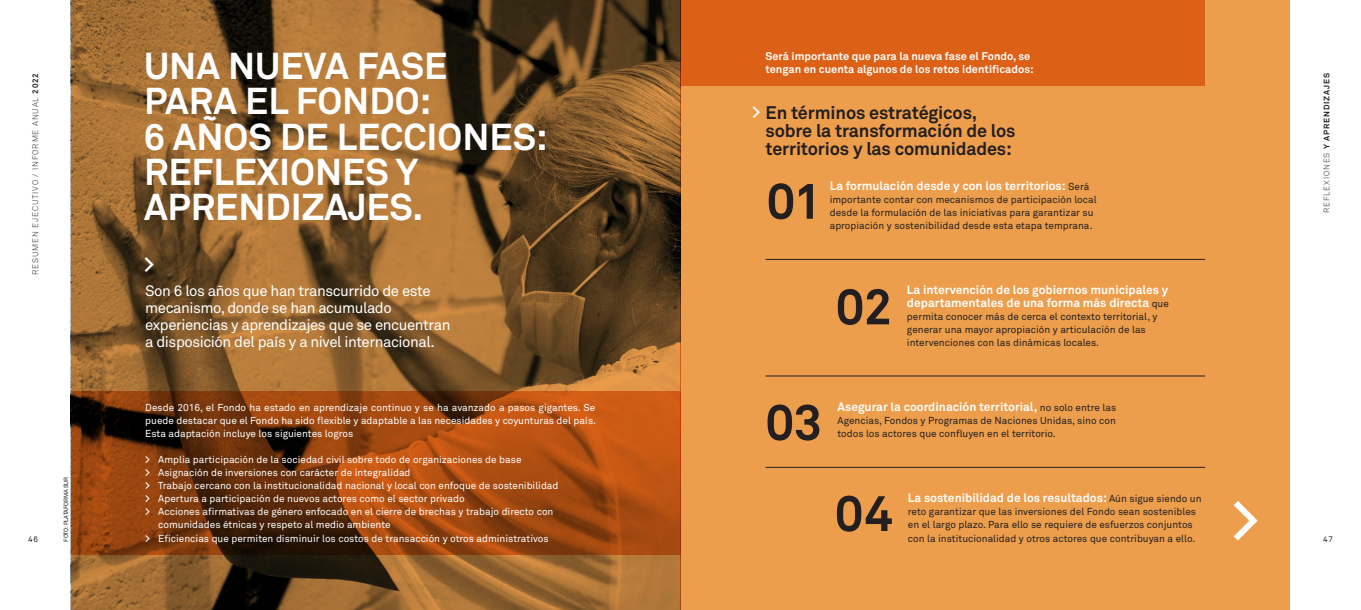
<style>
.page{position:relative;width:1361px;height:610px;background:#fff}
.page>*{position:absolute;margin:0;border:0;box-sizing:border-box;transform-origin:0 0}
._04_Viñeta{font:700 61.3px "Akkurat Std";color:#fff}
._3_Texto_General{font:700 50px "Akkurat Std";letter-spacing:-.01em;color:#231f20}
._1_Titulo{font:700 37px/35px "Akkurat Std";color:#fff}
._04_Viñeta-2{font:700 23px "Akkurat Std";color:#fff}
._1_Titulo-2{font:700 18px/18px "Akkurat Std";letter-spacing:-.01em;color:#231f20}
._04_Viñeta-3{font:700 18px "Akkurat Std";letter-spacing:-.01em;color:#231f20}
._2_Entradilla_y_Dest{font:15px/17px "Akkurat Std";letter-spacing:-.03em;color:#fff}
._3_Texto_General-2{font:700 12px/13px "Akkurat Std";color:#fff}
._3_Texto_General-3{font:700 11px/13px "Akkurat Std";color:#fff}
._3_Texto_General-4{font:10px/13px "Akkurat Std";color:#fff;text-align:justify}
._3_Texto_General-5{font:10px/13px "Akkurat Std";color:#231f20}
.t1{font:300 8px "Akkurat Std";letter-spacing:.11em;color:#231f20}
.t2{font:700 8px "Akkurat Std";letter-spacing:.11em;color:#231f20}
.t3{font:8px "Akkurat Std";color:#231f20}
._2_Entradilla_y_Dest-2{font:6px "Akkurat Std";letter-spacing:-.03em;color:#231f20}
.s1{font-weight:700}
.s2{color:#fff}
.s3{font-weight:400;font-size:10px;color:#231f20}
.s4{font-weight:300}
.s5{font-weight:700;font-size:10.6px}
</style>
<div class="page">
<svg style="left:71px;top:0;width:609px;height:609px;background:#855b2c"></svg>
<svg style="left:71px;top:391px;width:609px;height:163px;background:#8c3f0e"></svg>
<div style="left:680px;top:0;width:610px;height:609px;background:#ed9e4c"></div>
<hr style="left:765px;top:467px;width:440px;height:1px;background:#231f20">
<hr style="left:765px;top:375px;width:440px;height:1px;background:#231f20">
<hr style="left:765px;top:259px;width:440px;height:1px;background:#231f20">
<div style="left:680px;top:0;width:525px;height:86px;background:#dc6116"></div>
<p class="t1" style="left:31px;top:275px;width:203px;rotate:-90deg">RESUMEN EJECUTIVO / INFORME ANUAL <span class="s1">2022</span></p>
<p class="_1_Titulo" style="left:144px;top:48px;width:305px">UNA NUEVA FASE</p>
<p class="_1_Titulo" style="left:144px;top:83px;width:289px">PARA EL FONDO:</p>
<p class="_1_Titulo" style="left:144px;top:118px;width:405px">6 AÑOS DE LECCIONES:<br>REFLEXIONES Y<br>APRENDIZAJES.</p>
<p class="_04_Viñeta-2" style="left:144px;top:249px;width:12px">&gt;</p>
<p class="_2_Entradilla_y_Dest" style="left:145px;top:282px;width:307px">Son 6 los años que han transcurrido de este mecanismo, donde se han acumulado experiencias y aprendizajes que se encuentran a disposición del país y a nivel internacional.</p>
<p class="_3_Texto_General-3" style="left:765px;top:50px;width:270px">Será importante que para la nueva fase el Fondo, se tengan en cuenta algunos de los retos identificados:</p>
<p class="_04_Viñeta-3" style="left:752px;top:101px;width:226px"><span class="s2">&gt;</span> En términos estratégicos,</p>
<p class="_1_Titulo-2" style="left:765px;top:121px;width:251px">sobre la transformación de los territorios y las comunidades:</p>
<p class="_3_Texto_General" style="left:766px;top:170px;width:56px">01</p>
<p class="_3_Texto_General-2" style="left:830px;top:179px;width:261px">La formulación desde y con los territorios: <span class="s3">Será</span></p>
<p class="_3_Texto_General-5" style="left:830px;top:193px;width:268px">importante contar con mecanismos de participación local desde la formulación de las iniciativas para garantizar su apropiación y sostenibilidad desde esta etapa temprana.</p>
<p class="_3_Texto_General" style="left:836px;top:276px;width:58px">02</p>
<p class="_3_Texto_General-2" style="left:907px;top:283px;width:263px">La intervención de los gobiernos municipales y departamentales de una forma más directa <span class="s3">que</span></p>
<p class="_3_Texto_General-5" style="left:907px;top:310px;width:252px">permita conocer más de cerca el contexto territorial, y generar una mayor apropiación y articulación de las intervenciones con las dinámicas locales.</p>
<p class="t2" style="left:1321px;top:213px;width:142px;rotate:-90deg"><span class="s4">REFLEXIONES</span> Y APRENDIZAJES</p>
<p class="_3_Texto_General-2" style="left:837px;top:400px;width:280px">Asegurar la coordinación territorial, <span class="s3">no solo entre las</span></p>
<p class="_3_Texto_General-5" style="left:837px;top:414px;width:280px">Agencias, Fondos y Programas de Naciones Unidas, sino con todos los actores que confluyen en el territorio.</p>
<p class="_3_Texto_General-4" style="left:145px;top:401px;width:452px">Desde 2016, el Fondo ha estado en aprendizaje continuo y se ha avanzado a pasos gigantes. Se puede destacar que el Fondo ha sido flexible y adaptable a las necesidades y coyunturas del país.<br>Esta adaptación incluye los siguientes logros</p>
<p class="_3_Texto_General-4" style="left:145px;top:453px;width:378px"><span class="s5">&gt;</span> Amplia participación de la sociedad civil sobre todo de organizaciones de base</p>
<p class="_3_Texto_General-4" style="left:145px;top:466px;width:267px"><span class="s5">&gt;</span> Asignación de inversiones con carácter de integralidad</p>
<p class="_3_Texto_General-4" style="left:145px;top:479px;width:415px"><span class="s5">&gt;</span> Trabajo cercano con la institucionalidad nacional y local con enfoque de sostenibilidad</p>
<p class="_3_Texto_General-4" style="left:145px;top:492px;width:321px"><span class="s5">&gt;</span> Apertura a participación de nuevos actores como el sector privado</p>
<p class="_3_Texto_General-4" style="left:158px;top:505px;width:397px;text-indent:-13px"><span class="s5">&gt;</span> Acciones afirmativas de género enfocado en el cierre de brechas y trabajo directo con comunidades étnicas y respeto al medio ambiente</p>
<p class="_3_Texto_General" style="left:765px;top:391px;width:58px">03</p>
<p class="_2_Entradilla_y_Dest-2" style="left:63px;top:541px;width:66px;rotate:-90deg">FOTO: PLATAFORMA SUR</p>
<p class="_3_Texto_General" style="left:835px;top:482px;width:59px">04</p>
<p class="_3_Texto_General-2" style="left:908px;top:491px;width:295px">La sostenibilidad de los resultados: <span class="s3">Aún sigue siendo un</span></p>
<p class="_04_Viñeta" style="left:1231px;top:481px;width:30px">&gt;</p>
<p class="_3_Texto_General-5" style="left:908px;top:505px;width:290px">reto garantizar que las inversiones del Fondo sean sostenibles en el largo plazo. Para ello se requiere de esfuerzos conjuntos con la institucionalidad y otros actores que contribuyan a ello.</p>
<p class="_3_Texto_General-4" style="left:145px;top:531px;width:405px"><span class="s5">&gt;</span> Eficiencias que permiten disminuir los costos de transacción y otros administrativos</p>
<p class="t3" style="left:28px;top:534px;width:11px">46</p>
<p class="t3" style="left:1323px;top:534px;width:11px">47</p>
</div>
